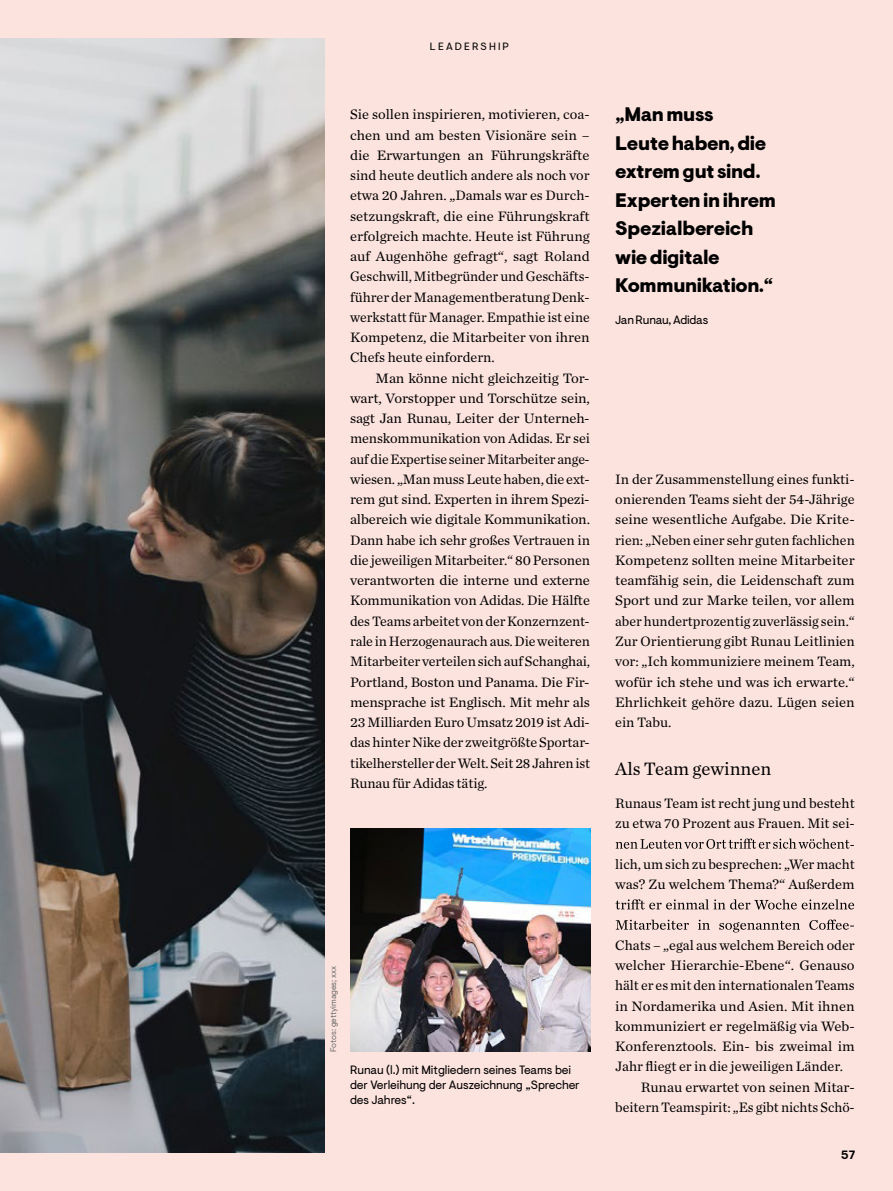
<style>
.page{position:relative;width:893px;height:1191px;background:#fce3de}
.page>*{position:absolute;margin:0;border:0;box-sizing:border-box;transform-origin:0 0}
.t1{font:900 19.5px/28.5px "Visuelt Pro";letter-spacing:-.015em;color:#000}
.t2{font:18.75px "Chronicle Text G1";color:#000}
.t3{font:14.25px/20.2px "Chronicle Text G1";color:#000;text-align:justify}
.t4{font:12px/15px "Visuelt Pro";letter-spacing:-.01em;color:#000}
.t5{font:700 12px "Visuelt Pro";color:#000}
.t6{font:10.5px "Visuelt Pro";letter-spacing:.2em;color:#000}
.t7{font:8.25px "Visuelt Pro";color:#706f6f}
</style>
<div class="page">
<img style="left:0;top:38px;width:325px;height:1114px">
<svg style="left:616px;top:838px;width:233px;height:10px"></svg>
<svg style="left:615px;top:899px;width:239px;height:10px"></svg>
<svg style="left:616px;top:919px;width:238px;height:13px"></svg>
<img style="left:350px;top:828px;width:241px;height:224px">
<p class="t6" style="left:430px;top:40px;width:81px">LEADERSHIP</p>
<p class="t3" style="left:350px;top:104px;width:241px">Sie sollen inspirieren, motivieren, coa&shy;chen und am besten Visionäre sein – die Erwartungen an Führungskräfte sind heute deutlich andere als noch vor etwa 20 Jahren. „Damals war es Durch&shy;setzungskraft, die eine Führungskraft erfolgreich machte. Heute ist Führung auf Augenhöhe gefragt“, sagt Roland Geschwill,Mitbegründer und Geschäfts&shy;führer derManagementberatung Denk&shy;werkstattfürManager.Empathie ist eine Kompetenz, die Mitarbeiter von ihren Chefs heute einfordern.</p>
<p class="t3" style="left:350px;top:367px;width:242px;text-indent:26px">Man könne nicht gleichzeitig Tor&shy;wart, Vorstopper und Torschütze sein, sagt Jan Runau, Leiter der Unterneh&shy;menskommunikation von Adidas. Er sei aufdieExpertise seinerMitarbeiter ange&shy;wiesen. „ManmussLeutehaben,die ext&shy;rem gut sind. Experten in ihrem Spezi&shy;albereich wie digitale Kommunikation.<br>Dann habe ich sehr großes Vertrauen in die jeweiligenMitarbeiter.“ 80Personen verantworten die interne und externe Kommunikation von Adidas. Die Hälfte desTeams arbeitet vonderKonzernzent&shy;rale inHerzogenaurachaus.Dieweiteren Mitarbeiter verteilensichaufSchanghai, Portland, Boston und Panama. Die Fir&shy;mensprache ist Englisch. Mit mehr als 23 Milliarden Euro Umsatz 2019 ist Adi&shy;dashinterNike der zweitgrößte Sportar&shy;tikelherstellerderWelt.Seit28Jahrenist Runau für Adidas tätig.</p>
<p class="t7" style="left:329px;top:1052px;width:87px;rotate:-90deg">Fotos: gettyimages; xxx</p>
<p class="t4" style="left:350px;top:1062px;width:231px">Runau (l.) mit Mitgliedern seines Teams bei der Verleihung der Auszeichnung „Sprecher des Jahres“.</p>
<h1 class="t1" style="left:615px;top:101px;width:162px">„Manmuss<br>Leutehaben,die extremgut sind.<br>Experteninihrem<br>Spezialbereich wiedigitale<br>Kommunikation.“</h1>
<p class="t4" style="left:615px;top:313px;width:95px">JanRunau,Adidas</p>
<p class="t3" style="left:615px;top:468px;width:241px">In der Zusammenstellung eines funkti&shy;onierenden Teams sieht der 54-Jährige seine wesentliche Aufgabe. Die Krite&shy;rien: „Neben einer sehr guten fachlichen Kompetenz sollten meine Mitarbeiter teamfähig sein, die Leidenschaft zum Sport und zur Marke teilen, vor allem aber hundertprozentig zuverlässig sein.“ Zur Orientierung gibt Runau Leitlinien vor: „Ich kommuniziere meinem Team, wofür ich stehe und was ich erwarte.“ Ehrlichkeit gehöre dazu. Lügen seien ein Tabu.</p>
<h2 class="t2" style="left:615px;top:754px;width:158px">Als Team gewinnen</h2>
<p class="t3" style="left:615px;top:792px;width:241px;text-align:right">Runaus Team ist recht jung und besteht zu etwa 70 Prozent aus Frauen. Mit sei--<br>lich, um sich zu besprechen: „Wer macht was? Zu welchem Thema?“ Außerdem</p>
<p class="t3" style="left:615px;top:934px;width:241px">Chats – „egal aus welchem Bereich oder</p>
<p class="t3" style="left:615px;top:954px;width:241px">welcher Hierarchie-Ebene“. Genauso</p>
<p class="t3" style="left:615px;top:974px;width:241px">hält er es mit den internationalenTeams</p>
<p class="t3" style="left:615px;top:995px;width:241px">in Nordamerika und Asien. Mit ihnen</p>
<p class="t3" style="left:615px;top:1015px;width:241px">kommuniziert er regelmäßig via Web-</p>
<p class="t3" style="left:615px;top:1035px;width:241px">Konferenztools. Ein- bis zweimal im</p>
<p class="t3" style="left:615px;top:1055px;width:229px">Jahr fliegt er in die jeweiligen Länder.</p>
<p class="t3" style="left:641px;top:1076px;width:216px">Runau erwartet von seinen Mitar-</p>
<p class="t3" style="left:615px;top:1096px;width:241px">beiternTeamspirit: „Es gibt nichts Schö-</p>
<p class="t5" style="left:841px;top:1147px;width:16px">57</p>
</div>
